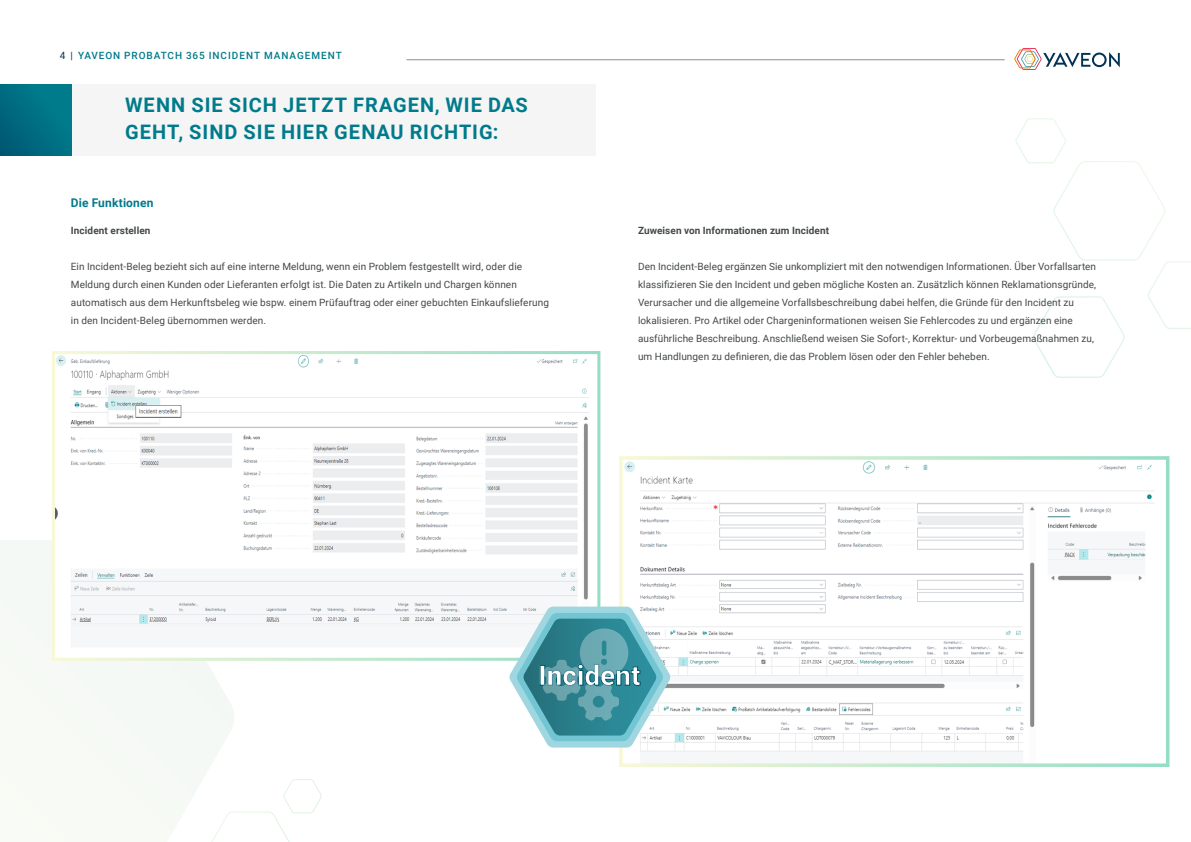
<style>
.page{position:relative;width:1191px;height:842px;background:#fff}
.page>*{position:absolute;margin:0;border:0;box-sizing:border-box;transform-origin:0 0}
.t1{font:900 27.8px "Roboto";color:#fff}
.t2{font:700 20px/27px "Roboto";letter-spacing:.05em;color:#007b8b}
.t3{font:700 12px "Roboto";letter-spacing:.01em;color:#007b8b}
.t4{font:10px/18px "Roboto";letter-spacing:.01em;color:#444849}
.t5{font:700 10px "Roboto";letter-spacing:.01em;color:#444849}
.t6{font:500 10px "Roboto";letter-spacing:.095em;color:#007b8b}
.s1{font-weight:400;color:#003254}
</style>
<div class="page">
<div style="left:71px;top:84px;width:524px;height:72px;background:#f5f5f6"></div>
<div style="left:11px;top:540px;width:223px;height:210px;background:#f5f9f5"></div>
<svg style="left:1015px;top:118px;width:176px;height:260px"></svg>
<img style="left:624px;top:461px;width:530px;height:291px">
<div style="left:619px;top:456px;width:550px;height:311px;border:4px solid #fff"></div>
<img style="left:56px;top:355px;width:540px;height:302px">
<div style="left:52px;top:351px;width:548px;height:310px;border:3px solid #fff"></div>
<div style="left:0;top:84px;width:72px;height:72px;background:linear-gradient(to right,#00617a,#007c8c)"></div>
<svg style="left:211px;top:779px;width:111px;height:63px"></svg>
<svg style="left:509px;top:607px;width:161px;height:140px"></svg>
<svg style="left:1014px;top:48px;width:105px;height:22px"></svg>
<hr style="left:406px;top:60px;width:598px;height:1px;background:#8b8f91">
<p class="t6" style="left:60px;top:49px;width:283px"><span class="s1">4 |</span> YAVEON PROBATCH 365 INCIDENT MANAGEMENT</p>
<h2 class="t2" style="left:125px;top:91px;width:404px">WENN SIE SICH JETZT FRAGEN, WIE DAS<br>GEHT, SIND SIE HIER GENAU RICHTIG:</h2>
<p class="t3" style="left:71px;top:194px;width:84px">Die Funktionen</p>
<p class="t5" style="left:71px;top:223px;width:81px">Incident erstellen</p>
<p class="t4" style="left:71px;top:257px;width:479px">Ein Incident-Beleg bezieht sich auf eine interne Meldung, wenn ein Problem festgestellt wird, oder die Meldung durch einen Kunden oder Lieferanten erfolgt ist. Die Daten zu Artikeln und Chargen können automatisch aus dem Herkunftsbeleg wie bspw. einem Prüfauftrag oder einer gebuchten Einkaufslieferung in den Incident-Beleg übernommen werden.</p>
<p class="t5" style="left:638px;top:223px;width:192px">Zuweisen von Informationen zum Incident</p>
<p class="t4" style="left:638px;top:257px;width:460px">Den Incident-Beleg ergänzen Sie unkompliziert mit den notwendigen Informationen. Über Vorfallsarten klassifizieren Sie den Incident und geben mögliche Kosten an. Zusätzlich können Reklamationsgründe, Verursacher und die allgemeine Vorfallsbeschreibung dabei helfen, die Gründe für den Incident zu lokalisieren. Pro Artikel oder Chargeninformationen weisen Sie Fehlercodes zu und ergänzen eine ausführliche Beschreibung. Anschließend weisen Sie Sofort-, Korrektur- und Vorbeugemaßnahmen zu, um Handlungen zu definieren, die das Problem lösen oder den Fehler beheben.</p>
<h1 class="t1" style="left:538px;top:656px;width:104px">Incident</h1>
</div>
